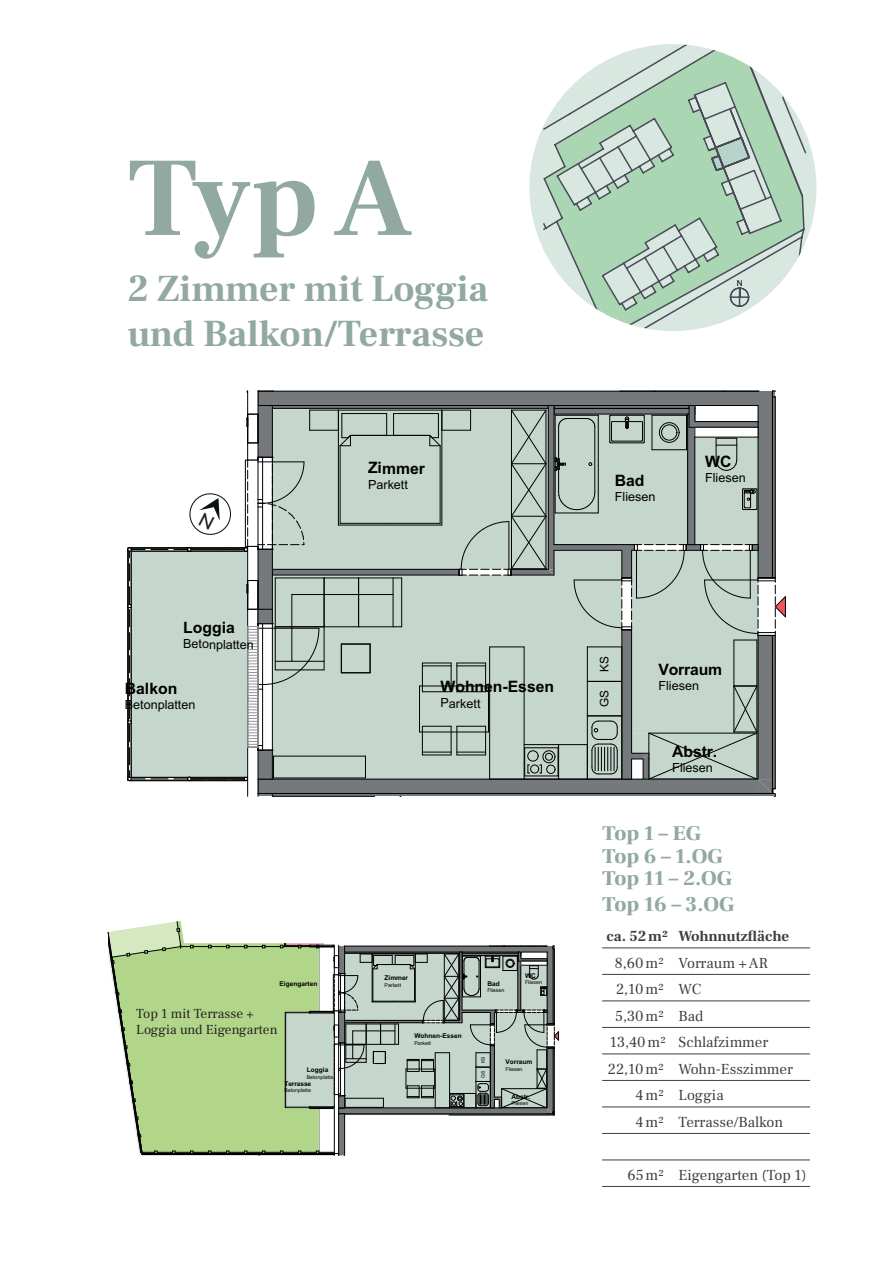
<style>
.page{position:relative;width:893px;height:1263px;background:#fff}
.page>*{position:absolute;margin:0;border:0;box-sizing:border-box;transform-origin:0 0}
.t1{font:700 112.5px "Frank Ruhl Libre";color:#91a9a1}
.t2{font:700 37.5px/45px "Frank Ruhl Libre";color:#91a9a1}
.t3{font:900 21px/22.5px "Frank Ruhl Libre";color:#91a9a1}
.t4{font:700 15.75px "Arial";letter-spacing:-.005em;color:#000001}
.t5{font:15px "Frank Ruhl Libre";color:#3e3e3f}
.t6{font:700 15px "Frank Ruhl Libre";color:#3e3e3f}
.t7{font:13.5px/16.2px "Frank Ruhl Libre";color:#231f20}
.t8{font:12.6px "Arial";letter-spacing:-.005em;color:#000001}
.t9{font:11.85px "Arial";color:#000001}
.t10{font:8.25px "Arial";color:#000001}
.t11{font:700 6.6px "Arial";letter-spacing:-.005em;color:#000001}
.t12{font:5.25px "Arial";letter-spacing:-.005em;color:#000001}
.t13{font:4.95px "Arial";color:#000001}
</style>
<div class="page">
<div style="left:371px;top:576px;width:51px;height:203px;background:#c5d7cd"></div>
<div style="left:272px;top:408px;width:276px;height:161px;background:#c5d7cd"></div>
<hr style="left:359px;top:626px;width:43px;height:1px;background:#000001">
<hr style="left:359px;top:578px;width:43px;height:1px;background:#000001">
<hr style="left:401px;top:578px;width:1px;height:49px;background:#000001">
<hr style="left:359px;top:594px;width:34px;height:1px;background:#000001">
<hr style="left:393px;top:578px;width:1px;height:49px;background:#000001">
<hr style="left:272px;top:405px;width:276px;height:3px;background:#75797b">
<div style="left:272px;top:391px;width:423px;height:14px;background:#75797b"></div>
<hr style="left:272px;top:405px;width:276px;height:1px;background:#000001">
<hr style="left:272px;top:408px;width:276px;height:1px;background:#000001">
<hr style="left:272px;top:391px;width:423px;height:1px;background:#000001">
<hr style="left:272px;top:793px;width:500px;height:3px;background:#75797b">
<div style="left:272px;top:779px;width:486px;height:14px;background:#75797b"></div>
<hr style="left:272px;top:793px;width:486px;height:1px;background:#000001">
<hr style="left:272px;top:779px;width:486px;height:1px;background:#000001">
<div style="left:272px;top:569px;width:187px;height:6px;background:#75797b"></div>
<hr style="left:272px;top:575px;width:187px;height:1px;background:#000001">
<hr style="left:272px;top:569px;width:187px;height:1px;background:#000001">
<hr style="left:274px;top:796px;width:101px;height:1px;background:#000001">
<hr style="left:127px;top:549px;width:1px;height:57px;background:#000001">
<hr style="left:127px;top:606px;width:1px;height:116px;background:#000001">
<hr style="left:127px;top:722px;width:1px;height:57px;background:#000001">
<hr style="left:394px;top:413px;width:44px;height:1px;background:#000001">
<svg style="left:393px;top:413px;width:1px;height:22px"></svg>
<svg style="left:386px;top:414px;width:1px;height:21px"></svg>
<hr style="left:342px;top:413px;width:45px;height:1px;background:#000001">
<hr style="left:390px;top:523px;width:50px;height:1px;background:#000001">
<hr style="left:390px;top:435px;width:40px;height:1px;background:#000001">
<hr style="left:350px;top:435px;width:40px;height:1px;background:#000001">
<hr style="left:340px;top:523px;width:50px;height:1px;background:#000001">
<hr style="left:338px;top:525px;width:104px;height:1px;background:#000001">
<hr style="left:338px;top:410px;width:104px;height:1px;background:#000001">
<hr style="left:419px;top:732px;width:69px;height:1px;background:#000001">
<hr style="left:419px;top:686px;width:69px;height:1px;background:#000001">
<hr style="left:419px;top:686px;width:1px;height:46px;background:#000001">
<svg style="left:422px;top:391px;width:364px;height:406px"></svg>
<svg style="left:107px;top:921px;width:453px;height:234px"></svg>
<svg style="left:542px;top:106px;width:264px;height:225px"></svg>
<svg style="left:555px;top:44px;width:249px;height:268px;background:#bed6c6"></svg>
<hr style="left:602px;top:948px;width:208px;height:1px;background:#3e3e3f">
<hr style="left:602px;top:974px;width:208px;height:1px;background:#3e3e3f">
<hr style="left:602px;top:1001px;width:208px;height:1px;background:#3e3e3f">
<hr style="left:602px;top:1027px;width:208px;height:1px;background:#3e3e3f">
<hr style="left:602px;top:1054px;width:208px;height:1px;background:#3e3e3f">
<hr style="left:602px;top:1080px;width:208px;height:1px;background:#3e3e3f">
<hr style="left:602px;top:1107px;width:208px;height:1px;background:#3e3e3f">
<hr style="left:602px;top:1133px;width:208px;height:1px;background:#3e3e3f">
<hr style="left:602px;top:1160px;width:208px;height:1px;background:#3e3e3f">
<hr style="left:602px;top:1186px;width:208px;height:1px;background:#3e3e3f">
<svg style="left:128px;top:391px;width:243px;height:406px"></svg>
<h1 class="t1" style="left:128px;top:129px;width:287px">Typ A</h1>
<h2 class="t2" style="left:128px;top:267px;width:362px">2 Zimmer mit Loggia und Balkon/Terrasse</h2>
<p class="t4" style="left:368px;top:462px;width:58px">Zimmer</p>
<p class="t8" style="left:368px;top:480px;width:41px">Parkett</p>
<p class="t10" style="left:737px;top:278px;width:7px">N</p>
<p class="t4" style="left:615px;top:474px;width:31px">Bad</p>
<p class="t8" style="left:615px;top:492px;width:42px">Fliesen</p>
<p class="t4" style="left:705px;top:455px;width:28px">WC</p>
<p class="t8" style="left:705px;top:473px;width:42px">Fliesen</p>
<p class="t4" style="left:183px;top:622px;width:53px">Loggia</p>
<p class="t8" style="left:183px;top:639px;width:72px">Betonplatten</p>
<p class="t4" style="left:125px;top:682px;width:54px">Balkon</p>
<p class="t8" style="left:125px;top:700px;width:72px">Betonplatten</p>
<p class="t11" style="left:280px;top:981px;width:39px">Eigengarten</p>
<p class="t7" style="left:136px;top:1005px;width:143px">Top 1 mit Terrasse +<br>Loggia und Eigengarten</p>
<p class="t11" style="left:307px;top:1067px;width:23px">Loggia</p>
<p class="t12" style="left:307px;top:1075px;width:28px">Betonplatte</p>
<p class="t11" style="left:284px;top:1081px;width:28px">Terrasse</p>
<p class="t12" style="left:284px;top:1088px;width:28px">Betonplatte</p>
<p class="t4" style="left:441px;top:681px;width:115px">Wohnen-Essen</p>
<p class="t8" style="left:441px;top:698px;width:41px">Parkett</p>
<p class="t11" style="left:384px;top:975px;width:25px">Zimmer</p>
<p class="t12" style="left:384px;top:983px;width:18px">Parkett</p>
<p class="t11" style="left:487px;top:981px;width:14px">Bad</p>
<p class="t12" style="left:487px;top:988px;width:18px">Fliesen</p>
<p class="t11" style="left:525px;top:973px;width:12px">WC</p>
<p class="t12" style="left:525px;top:980px;width:18px">Fliesen</p>
<p class="t11" style="left:414px;top:1033px;width:49px">Wohnen-Essen</p>
<p class="t12" style="left:414px;top:1041px;width:18px">Parkett</p>
<p class="t13" style="left:481px;top:1063px;width:8px;rotate:-90deg">KS</p>
<p class="t13" style="left:481px;top:1078px;width:9px;rotate:-90deg">GS</p>
<p class="t11" style="left:506px;top:1059px;width:28px">Vorraum</p>
<p class="t12" style="left:506px;top:1067px;width:18px">Fliesen</p>
<p class="t11" style="left:511px;top:1094px;width:20px">Abstr.</p>
<p class="t12" style="left:511px;top:1101px;width:18px">Fliesen</p>
<p class="t9" style="left:600px;top:672px;width:17px;rotate:-90deg">KS</p>
<p class="t9" style="left:600px;top:707px;width:19px;rotate:-90deg">GS</p>
<p class="t4" style="left:658px;top:663px;width:65px">Vorraum</p>
<p class="t8" style="left:658px;top:681px;width:42px">Fliesen</p>
<p class="t4" style="left:672px;top:746px;width:47px">Abstr.</p>
<p class="t8" style="left:672px;top:763px;width:42px">Fliesen</p>
<h3 class="t3" style="left:602px;top:823px;width:132px">Top 1 – EG<br>Top 6 – 1.OG<br>Top 11 – 2.OG</h3>
<h3 class="t3" style="left:602px;top:893px;width:134px">Top 16 – 3.OG</h3>
<p class="t6" style="left:606px;top:927px;width:184px">ca. 52m² Wohnnutzfläche</p>
<p class="t5" style="left:615px;top:953px;width:154px">8,60m² Vorraum + AR</p>
<p class="t5" style="left:616px;top:980px;width:87px">2,10m² WC</p>
<p class="t5" style="left:615px;top:1006px;width:90px">5,30m² Bad</p>
<p class="t5" style="left:610px;top:1033px;width:160px">13,40m² Schlafzimmer</p>
<p class="t5" style="left:608px;top:1059px;width:187px">22,10m² Wohn-Esszimmer</p>
<p class="t5" style="left:636px;top:1086px;width:90px">4m² Loggia</p>
<p class="t5" style="left:636px;top:1113px;width:149px">4m² Terrasse/Balkon</p>
<p class="t5" style="left:627px;top:1166px;width:181px">65m² Eigengarten (Top 1)</p>
</div>
